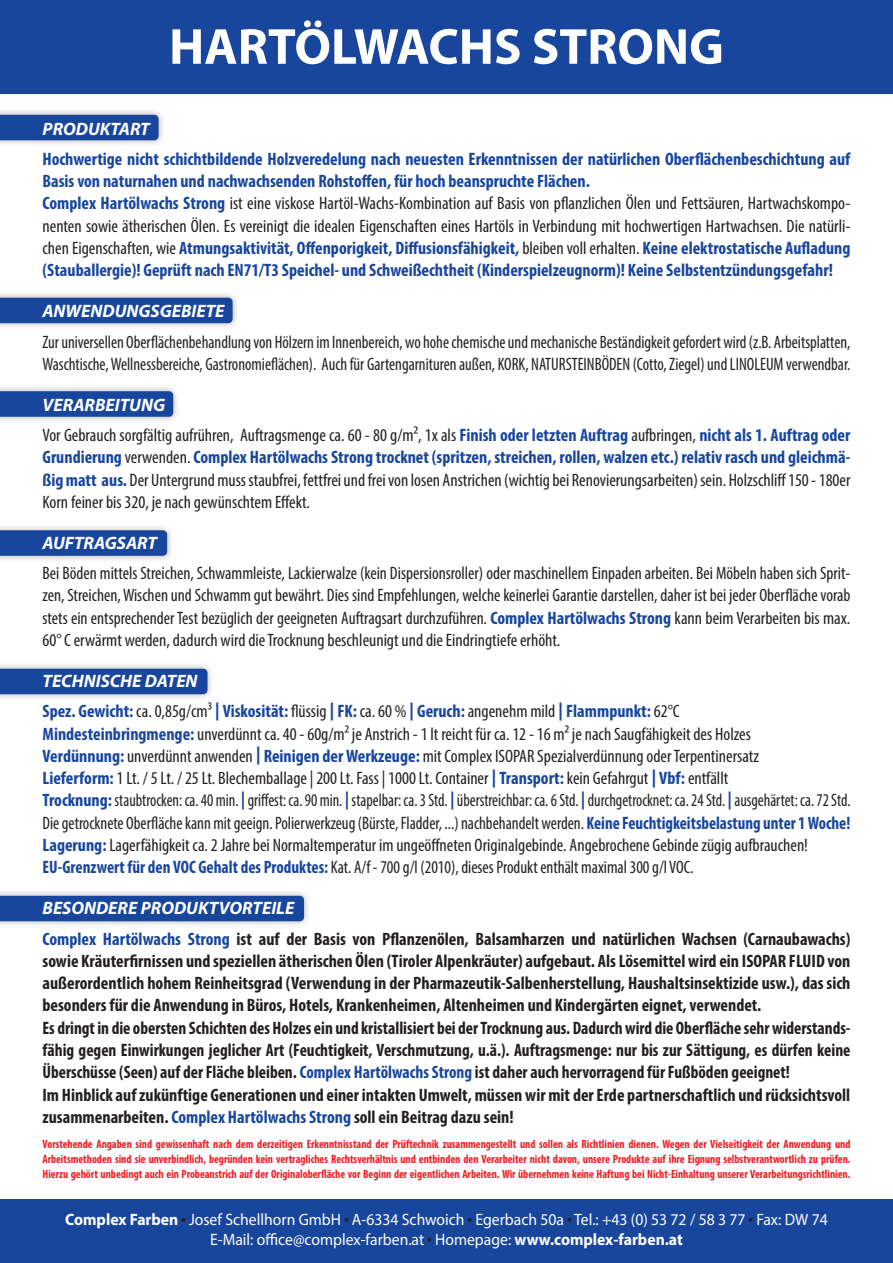
<style>
.page{position:relative;width:893px;height:1263px;background:#fff}
.page>*{position:absolute;margin:0;border:0;box-sizing:border-box;transform-origin:0 0}
.t1{font:700 51px "Myriad Pro";color:#fff}
.t2{font:condensed 18px/22.4px "Myriad Pro";color:#231f20}
.t3{font:700 condensed 18px/22.4px "Myriad Pro";color:#231f20}
.t4{font:700 condensed 18px/22.4px "Myriad Pro";color:#18469d}
.t5{font:condensed 18px/22.4px "Myriad Pro";color:#231f20;scale:.93 1}
.t6{font:italic 700 18px "Myriad Pro";color:#fff}
.t7{font:16.5px/19.8px "Myriad Pro";color:#fff;text-align:center;scale:.95 1}
.t8{font:700 condensed 12px/15.1px "Myriad Pro";color:#ee1d23;text-align:justify;scale:.95 1}
.s1{font-weight:400;color:#231f20}
.s2{font-weight:700;font-style:italic;font-stretch:normal;color:#fff}
.s3{font-weight:700;color:#18469d}
.s4{font-style:italic;font-stretch:normal;color:#fff}
.s5{font-stretch:normal}
.s6{font-weight:700;font-stretch:normal;color:#18469d}
.s7{color:#18469d}
.s8{font-weight:700}
</style>
<div class="page">
<div style="left:0;top:384px;width:181px;height:40px;background:#231f20;opacity:.35"></div>
<svg style="left:0;top:391px;width:173px;height:26px;background:#1b489e"></svg>
<div style="left:0;top:523px;width:174px;height:40px;background:#231f20;opacity:.35"></div>
<svg style="left:0;top:530px;width:167px;height:26px;background:#1b489e"></svg>
<div style="left:0;top:661px;width:215px;height:40px;background:#231f20;opacity:.35"></div>
<div style="left:0;top:669px;width:207px;height:25px;background:#18469d"></div>
<div style="left:0;top:888px;width:311px;height:40px;background:#231f20;opacity:.35"></div>
<div style="left:0;top:896px;width:304px;height:25px;background:#18469d"></div>
<div style="left:0;top:290px;width:240px;height:40px;background:#231f20;opacity:.35"></div>
<div style="left:0;top:298px;width:233px;height:25px;background:#18469d"></div>
<div style="left:0;top:108px;width:166px;height:40px;background:#231f20;opacity:.35"></div>
<div style="left:0;top:115px;width:159px;height:25px;background:#18469d"></div>
<div style="left:0;top:1199px;width:893px;height:64px;background:#18469d"></div>
<div style="left:0;top:0;width:893px;height:94px;background:#18469d"></div>
<h1 class="t1" style="left:169px;top:13px;width:556px">HARTÖLWACHS STRONG</h1>
<p class="t6" style="left:43px;top:117px;width:109px">PRODUKTART</p>
<p class="t4" style="left:43px;top:147px;width:809px">Hochwertige nicht schichtbildende Holzveredelung nach neuesten Erkenntnissen der natürlichen Oberflächenbeschichtung auf Basis von naturnahen und nachwachsenden Rohstoffen, für hoch beanspruchte Flächen.<br>Complex Hartölwachs Strong <span class="s1">ist eine viskose Hartöl-Wachs-Kombination auf Basis von pflanzlichen Ölen und Fettsäuren, Hartwachskompo&shy;nenten sowie ätherischen Ölen. Es vereinigt die idealen Eigenschaften eines Hartöls in Verbindung mit hochwertigen Hartwachsen. Die natürli&shy;chen Eigenschaften, wie</span> Atmungsaktivität, Offenporigkeit, Diffusionsfähigkeit, <span class="s1">bleiben voll erhalten.</span> Keine elektrostatische Aufladung (Stauballergie)! Geprüft nach EN71/T3 Speichel- und Schweißechtheit (Kinderspielzeugnorm)! Keine Selbstentzündungsgefahr!</p>
<p class="t6" style="left:43px;top:300px;width:184px">ANWENDUNGSGEBIETE</p>
<p class="t5" style="left:43px;top:330px;width:870px">Zur universellen Oberflächenbehandlung von Hölzern im Innenbereich, wo hohe chemische und mechanische Beständigkeit gefordert wird (z.B. Arbeitsplatten,<br>Waschtische, Wellnessbereiche, Gastronomieflächen). Auch für Gartengarnituren außen, KORK, NATURSTEINBÖDEN (Cotto, Ziegel) und LINOLEUM verwendbar.</p>
<p class="t2" style="left:43px;top:390px;width:809px;line-height:30.2px"><span class="s2">VERARBEITUNG<br></span>Vor Gebrauch sorgfältig aufrühren, Auftragsmenge ca. 60 - 80 g/m², 1x als <span class="s3">Finish oder letzten Auftrag</span> aufbringen, <span class="s3">nicht als 1. Auftrag oder</span></p>
<p class="t2" style="left:43px;top:446px;width:809px;text-align:justify"><span class="s3">Grundierung</span> verwenden. <span class="s3">Complex Hartölwachs Strong trocknet (spritzen, streichen, rollen, walzen etc.) relativ rasch und gleichmä&shy;ßig matt aus.</span> Der Untergrund muss staubfrei, fettfrei und frei von losen Anstrichen (wichtig bei Renovierungsarbeiten) sein. Holzschliff 150 - 180er Korn feiner bis 320, je nach gewünschtem Effekt.</p>
<p class="t6" style="left:43px;top:531px;width:116px">AUFTRAGSART</p>
<p class="t2" style="left:43px;top:562px;width:809px;text-align:justify">Bei Böden mittels Streichen, Schwammleiste, Lackierwalze (kein Dispersionsroller) oder maschinellem Einpaden arbeiten. Bei Möbeln haben sich Sprit&shy;zen, Streichen, Wischen und Schwamm gut bewährt. Dies sind Empfehlungen, welche keinerlei Garantie darstellen, daher ist bei jeder Oberfläche vorab stets ein entsprechender Test bezüglich der geeigneten Auftragsart durchzuführen. <span class="s3">Complex Hartölwachs Strong</span> kann beim Verarbeiten bis max.<br>60° C erwärmt werden, dadurch wird die Trocknung beschleunigt und die Eindringtiefe erhöht.</p>
<p class="t4" style="left:43px;top:666px;width:638px;line-height:30.2px"><span class="s4">TECHNISCHE DATEN<br></span>Spez. Gewicht: <span class="s1">ca. 0,85g/cm³</span> <span class="s5">|</span> Viskosität: <span class="s1">flüssig</span> <span class="s5">|</span> FK: <span class="s1">ca. 60 %</span> <span class="s5">|</span> Geruch: <span class="s1">angenehm mild</span> <span class="s5">|</span> Flammpunkt: <span class="s1">62°C</span></p>
<p class="t2" style="left:43px;top:722px;width:809px"><span class="s3">Mindesteinbringmenge:</span> unverdünnt ca. 40 - 60g/m² je Anstrich - 1 lt reicht für ca. 12 - 16 m² je nach Saugfähigkeit des Holzes<br><span class="s3">Verdünnung:</span> unverdünnt anwenden <span class="s6">|</span> <span class="s3">Reinigen der Werkzeuge:</span> mit Complex ISOPAR Spezialverdünnung oder Terpentinersatz<br><span class="s3">Lieferform:</span> 1 Lt. / 5 Lt. / 25 Lt. Blechemballage | 200 Lt. Fass | 1000 Lt. Container <span class="s6">|</span> <span class="s3">Transport:</span> kein Gefahrgut <span class="s6">|</span> <span class="s3">Vbf:</span> entfällt<br><span class="s3">Trocknung:</span> staubtrocken: ca. 40 min. <span class="s6">|</span> griffest: ca. 90 min. <span class="s6">|</span> stapelbar: ca. 3 Std. <span class="s6">|</span> überstreichbar: ca. 6 Std. <span class="s6">|</span> durchgetrocknet: ca. 24 Std. <span class="s6">|</span> ausgehärtet: ca. 72 Std.<br>Die getrocknete Oberfläche kann mit geeign. Polierwerkzeug (Bürste, Fladder, ...) nachbehandelt werden. <span class="s3">Keine Feuchtigkeitsbelastung unter 1 Woche!<br>Lagerung:</span> Lagerfähigkeit ca. 2 Jahre bei Normaltemperatur im ungeöffneten Originalgebinde. Angebrochene Gebinde zügig aufbrauchen!<br><span class="s3">EU-Grenzwert für den VOC Gehalt des Produktes:</span> Kat. A/f - 700 g/l (2010), dieses Produkt enthält maximal 300 g/l VOC.</p>
<p class="t3" style="left:43px;top:893px;width:809px;line-height:30.2px"><span class="s4">BESONDERE PRODUKTVORTEILE<br></span><span class="s7">Complex Hartölwachs Strong</span> ist auf der Basis von Pflanzenölen, Balsamharzen und natürlichen Wachsen (Carnaubawachs)</p>
<p class="t3" style="left:43px;top:949px;width:809px">sowie Kräuterfirnissen und speziellen ätherischen Ölen (Tiroler Alpenkräuter) aufgebaut. Als Lösemittel wird ein ISOPAR FLUID von außerordentlich hohem Reinheitsgrad (Verwendung in der Pharmazeutik-Salbenherstellung, Haushaltsinsektizide usw.), das sich besonders für die Anwendung in Büros, Hotels, Krankenheimen, Altenheimen und Kindergärten eignet, verwendet.<br>Es dringt in die obersten Schichten des Holzes ein und kristallisiert bei der Trocknung aus. Dadurch wird die Oberfläche sehr widerstands&shy;fähig gegen Einwirkungen jeglicher Art (Feuchtigkeit, Verschmutzung, u.ä.). Auftragsmenge: nur bis zur Sättigung, es dürfen keine Überschüsse (Seen) auf der Fläche bleiben. <span class="s7">Complex Hartölwachs Strong</span> ist daher auch hervorragend für Fußböden geeignet!<br>Im Hinblick auf zukünftige Generationen und einer intakten Umwelt, müssen wir mit der Erde partnerschaftlich und rücksichtsvoll zusammenarbeiten. <span class="s7">Complex Hartölwachs Strong</span> soll ein Beitrag dazu sein!</p>
<p class="t8" style="left:43px;top:1136px;width:852px">Vorstehende Angaben sind gewissenhaft nach dem derzeitigen Erkenntnisstand der Prüftechnik zusammengestellt und sollen als Richtlinien dienen. Wegen der Vielseitigkeit der Anwendung und Arbeitsmethoden sind sie unverbindlich, begründen kein vertragliches Rechtsverhältnis und entbinden den Verarbeiter nicht davon, unsere Produkte auf ihre Eignung selbstverantwortlich zu prüfen.<br>Hierzu gehört unbedingt auch ein Probeanstrich auf der Originaloberfläche vor Beginn der eigentlichen Arbeiten. Wir übernehmen keine Haftung bei Nicht-Einhaltung unserer Verarbeitungsrichtlinien.</p>
<p class="t7" style="left:65px;top:1210px;width:804px"><span class="s8">Complex Farben</span> <sup>■</sup> Josef Schellhorn GmbH <sup>■</sup> A-6334 Schwoich <sup>■</sup> Egerbach 50a <sup>■</sup> Tel.: +43 (0) 53 72 / 58 3 77 <sup>■</sup> Fax: DW 74<br>E-Mail: office@complex-farben.at <sup>■</sup> Homepage: <span class="s8">www.complex-farben.at</span></p>
</div>
